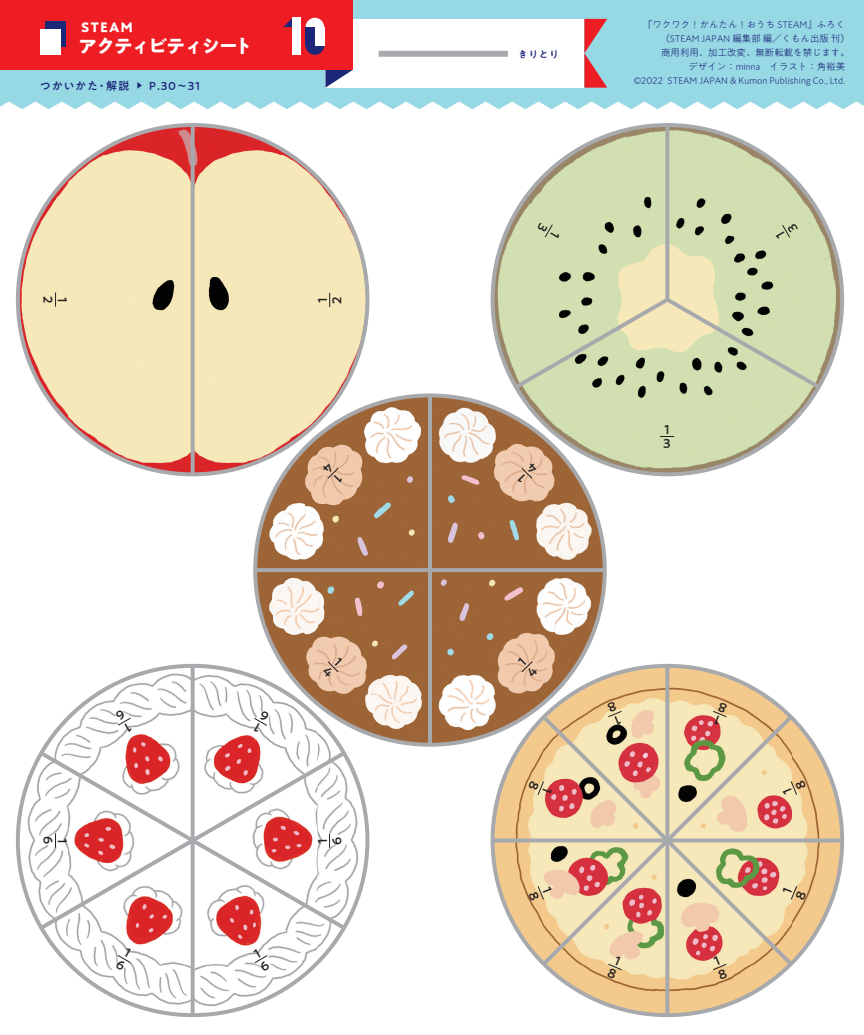
<style>
.page{position:relative;width:864px;height:1035px;background:#fff}
.page>*{position:absolute;margin:0;border:0;box-sizing:border-box;transform-origin:0 0}
.t1{font:700 18.9px "PA1 Gothic Std";letter-spacing:-.055em;color:#fff}
.t2{font:700 13.05px "PA1 Gothic Std";letter-spacing:.1em;color:#fff}
.t3{font:500 12.6px/14.2px "PA1 Gothic Std";color:#231f20}
.t4{font:500 11.25px "PA1 Gothic Std";letter-spacing:.05em;color:#1c2779}
.t5{font:500 9.75px "PA1 Gothic Std";color:#1c2779}
.t6{font:300 9.45px "PA1 Gothic Std";color:#1c2779}
.t7{font:7.05px "Koz Go Pr 6 N";color:#1c2779}
.s1{font-weight:400}
</style>
<div class="page">
<img style="left:67px;top:125px;width:251px;height:300px">
<img style="left:18px;top:177px;width:50px;height:245px">
<img style="left:317px;top:177px;width:50px;height:218px">
<img style="left:70px;top:424px;width:234px;height:50px">
<img style="left:542px;top:125px;width:250px;height:300px">
<img style="left:495px;top:177px;width:47px;height:218px">
<img style="left:791px;top:177px;width:50px;height:245px">
<img style="left:555px;top:424px;width:234px;height:50px">
<img style="left:67px;top:666px;width:251px;height:300px">
<img style="left:18px;top:718px;width:50px;height:245px">
<img style="left:317px;top:745px;width:50px;height:218px">
<img style="left:70px;top:965px;width:245px;height:50px">
<img style="left:552px;top:666px;width:236px;height:45px">
<img style="left:495px;top:745px;width:43px;height:216px">
<img style="left:796px;top:719px;width:45px;height:243px">
<img style="left:546px;top:969px;width:243px;height:46px">
<img style="left:304px;top:395px;width:251px;height:300px">
<img style="left:255px;top:448px;width:50px;height:244px">
<img style="left:554px;top:448px;width:50px;height:244px">
<img style="left:307px;top:695px;width:245px;height:50px">
<svg style="left:190px;top:125px;width:4px;height:349px"></svg>
<hr style="left:428px;top:395px;width:4px;height:350px;background:#a8a9ad">
<svg style="left:665px;top:125px;width:4px;height:169px"></svg>
<svg style="left:665px;top:666px;width:4px;height:349px"></svg>
<svg style="left:190px;top:666px;width:4px;height:349px"></svg>
<svg style="left:36px;top:748px;width:313px;height:185px"></svg>
<svg style="left:492px;top:838px;width:349px;height:4px"></svg>
<svg style="left:538px;top:711px;width:258px;height:258px;background:#e1c19d"></svg>
<svg style="left:510px;top:294px;width:313px;height:98px;background:#cbd4a9"></svg>
<svg style="left:255px;top:568px;width:349px;height:4px"></svg>
<div style="left:0;top:0;width:863px;height:109px;background:#97d8e5"></div>
<div style="left:325px;top:19px;width:259px;height:69px;background:#fff"></div>
<svg style="left:325px;top:70px;width:27px;height:18px"></svg>
<div style="left:0;top:0;width:352px;height:70px;background:#ee1d23"></div>
<svg style="left:584px;top:19px;width:23px;height:69px;background:#c17b85"></svg>
<div style="left:45px;top:21px;width:21px;height:26px;background:#1c2779"></div>
<div style="left:40px;top:29px;width:21px;height:25px;background:#fff"></div>
<div style="left:378px;top:51px;width:129px;height:6px;background:#a8a9ad"></div>
<svg style="left:283px;top:18px;width:9px;height:9px"></svg>
<div style="left:292px;top:18px;width:8px;height:37px;background:#fff"></div>
<svg style="left:305px;top:18px;width:19px;height:9px"></svg>
<svg style="left:305px;top:46px;width:19px;height:9px"></svg>
<div style="left:315px;top:27px;width:9px;height:19px;background:#fff"></div>
<div style="left:305px;top:27px;width:10px;height:19px;background:#1c2779"></div>
<svg style="left:329px;top:293px;width:1px;height:14px"></svg>
<svg style="left:55px;top:292px;width:1px;height:15px"></svg>
<svg style="left:659px;top:436px;width:15px;height:1px"></svg>
<svg style="left:329px;top:833px;width:1px;height:15px"></svg>
<svg style="left:55px;top:833px;width:1px;height:14px"></svg>
<svg style="left:517px;top:658px;width:21px;height:20px"></svg>
<svg style="left:517px;top:462px;width:20px;height:21px"></svg>
<svg style="left:322px;top:462px;width:21px;height:20px"></svg>
<svg style="left:322px;top:657px;width:20px;height:21px"></svg>
<svg style="left:775px;top:223px;width:22px;height:16px"></svg>
<svg style="left:536px;top:222px;width:24px;height:16px"></svg>
<svg style="left:712px;top:956px;width:15px;height:23px"></svg>
<svg style="left:782px;top:885px;width:24px;height:16px"></svg>
<svg style="left:782px;top:780px;width:24px;height:15px"></svg>
<svg style="left:712px;top:701px;width:15px;height:24px"></svg>
<svg style="left:607px;top:702px;width:15px;height:23px"></svg>
<svg style="left:528px;top:780px;width:24px;height:15px"></svg>
<svg style="left:528px;top:885px;width:23px;height:16px"></svg>
<svg style="left:606px;top:955px;width:16px;height:24px"></svg>
<svg style="left:253px;top:948px;width:17px;height:23px"></svg>
<svg style="left:253px;top:710px;width:16px;height:23px"></svg>
<svg style="left:115px;top:710px;width:17px;height:22px"></svg>
<svg style="left:115px;top:948px;width:16px;height:23px"></svg>
<h2 class="t2" style="left:81px;top:19px;width:53px">STEAM</h2>
<h1 class="t1" style="left:78px;top:34px;width:176px">アクティビティシート</h1>
<p class="t4" style="left:96px;top:79px;width:35px"><span class="s1">・</span>解説</p>
<p class="t4" style="left:40px;top:79px;width:60px">つかいかた</p>
<p class="t7" style="left:136px;top:82px;width:8px">▶</p>
<p class="t4" style="left:149px;top:79px;width:53px">P.30~31</p>
<p class="t5" style="left:518px;top:49px;width:42px">きりとり</p>
<p class="t6" style="left:642px;top:19px;width:203px">『ワクワク！かんたん！おうち STEAM』ふろく</p>
<p class="t6" style="left:660px;top:33px;width:191px">（STEAM JAPAN 編集部編／くもん出版刊(</p>
<p class="t6" style="left:661px;top:47px;width:190px">商用利用、加工改変、無断転載を禁じます。</p>
<p class="t6" style="left:688px;top:61px;width:158px">デザイン：minna　イラスト：角裕美</p>
<p class="t6" style="left:667px;top:75px;width:179px">STEAM JAPAN &amp; Kumon Publishing Co., Ltd.</p>
<p class="t6" style="left:633px;top:75px;width:31px">©2022</p>
<h3 class="t3" style="left:54px;top:296px;width:9px;rotate:90deg">2</h3>
<h3 class="t3" style="left:69px;top:297px;width:7px;rotate:90deg">1</h3>
<h3 class="t3" style="left:316px;top:304px;width:9px;rotate:-90deg">1<br>2</h3>
<h3 class="t3" style="left:663px;top:423px;width:9px">1<br>3</h3>
<h3 class="t3" style="left:54px;top:836px;width:10px;rotate:90deg">6</h3>
<h3 class="t3" style="left:69px;top:837px;width:7px;rotate:90deg">1</h3>
<h3 class="t3" style="left:316px;top:845px;width:10px;rotate:-90deg">1<br>6</h3>
</div>
